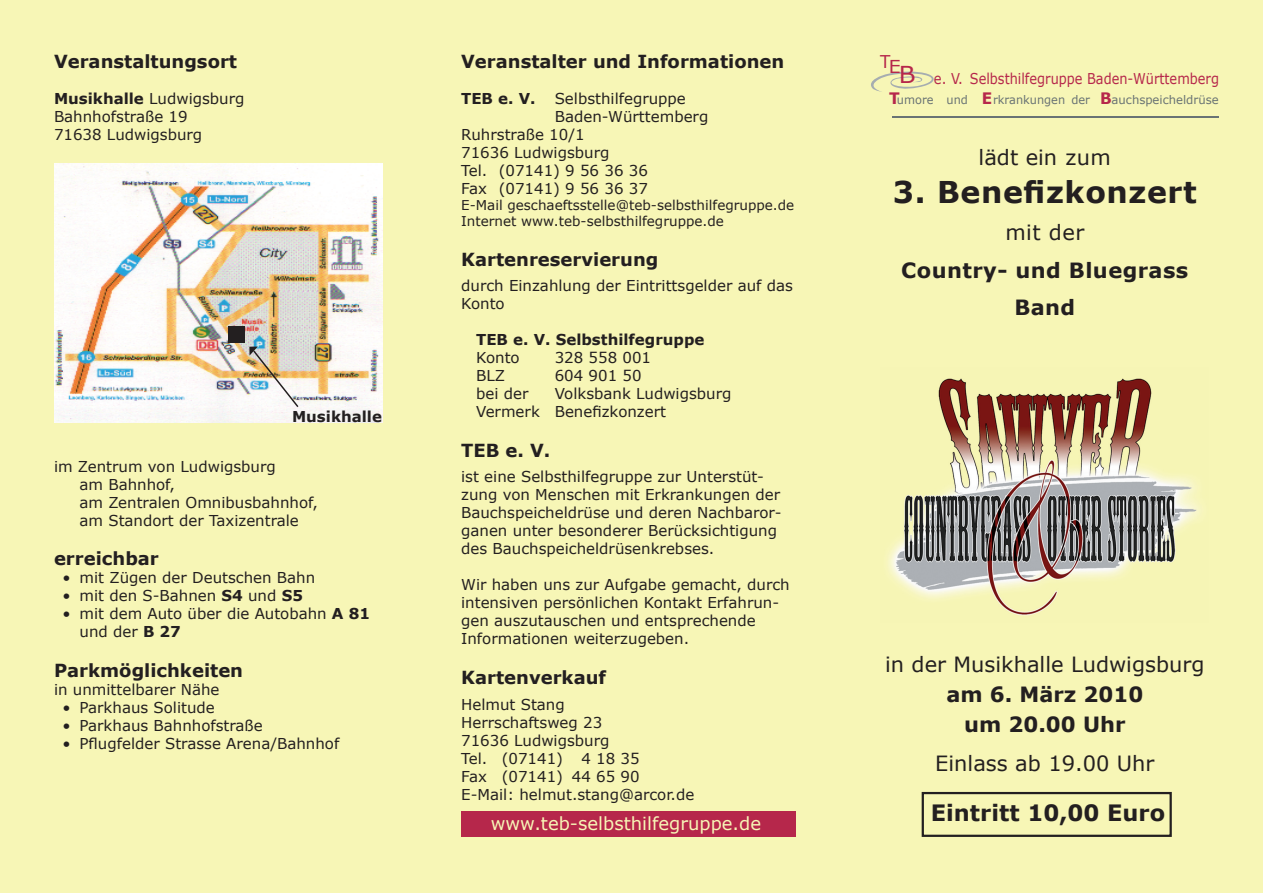
<style>
.page{position:relative;width:1263px;height:893px;background:#f7f6b6}
.page>*{position:absolute;margin:0;border:0;box-sizing:border-box;transform-origin:0 0}
.t1{font:700 30px "Verdana";letter-spacing:.02em;color:#231f20}
.t2{font:700 22.5px "Verdana";color:#231f20}
.t3{font:21px "Verdana";color:#231f20}
.t4{font:700 21px/37.5px "Verdana";letter-spacing:.02em;color:#231f20;text-align:center}
.t5{font:700 21px/30px "Verdana";color:#231f20;text-align:center}
.t6{font:700 18px "Verdana";color:#231f20}
.t7{font:18px "Verdana";color:#f7f6b6}
.t8{font:700 15.75px "Verdana";color:#b6274b;scale:.96 1}
.t9{font:15px/18px "Verdana";color:#231f20}
.t10{font:700 15px "Verdana";color:#231f20}
.t11{font:14.85px "Verdana";color:#b6274b;scale:.88 1}
.t12{font:13.5px/16.2px "Verdana";color:#231f20}
.t13{font:11.7px "Verdana";color:#697374;scale:.96 1}
.t14{font:11.7px "Verdana";color:#697374}
.s1{font-weight:700}
.s2{font-size:23.25px}
.s3{font-weight:700;font-size:15.75px;color:#b6274b}
</style>
<div class="page">
<div style="left:922px;top:792px;width:250px;height:45px;border:2px solid #231f20"></div>
<div style="left:461px;top:811px;width:335px;height:26px;background:#b6274b"></div>
<img style="left:54px;top:164px;width:328px;height:259px">
<div style="left:228px;top:326px;width:16px;height:16px;background:#231f20"></div>
<img style="left:249px;top:347px;width:51px;height:62px">
<img style="left:887px;top:378px;width:314px;height:238px">
<svg style="left:871px;top:72px;width:63px;height:20px"></svg>
<hr style="left:893px;top:116px;width:326px;height:2px;background:#697374">
<p class="t6" style="left:54px;top:50px;width:185px">Veranstaltungsort</p>
<p class="t9" style="left:54px;top:89px;width:192px"><span class="s1">Musikhalle</span> Ludwigsburg<br>Bahnhofstraße 19<br>71638 Ludwigsburg</p>
<p class="t10" style="left:292px;top:407px;width:91px">Musikhalle</p>
<p class="t9" style="left:80px;top:457px;width:240px;text-indent:-26px">im Zentrum von Ludwigsburg<br>am Bahnhof,<br>am Zentralen Omnibusbahnhof, am Standort der Taxizentrale</p>
<p class="t6" style="left:54px;top:547px;width:106px">erreichbar</p>
<p class="t9" style="left:63px;top:568px;width:254px">• mit Zügen der Deutschen Bahn</p>
<p class="t9" style="left:63px;top:586px;width:242px">• mit den S-Bahnen <span class="s1">S4</span> und <span class="s1">S5</span></p>
<p class="t9" style="left:80px;top:604px;width:292px;text-indent:-17px">• mit dem Auto über die Autobahn <span class="s1">A 81 </span>und der <span class="s1">B 27</span></p>
<p class="t6" style="left:54px;top:659px;width:191px">Parkmöglichkeiten</p>
<p class="t9" style="left:54px;top:680px;width:167px">in unmittelbarer Nähe</p>
<p class="t9" style="left:63px;top:698px;width:154px">• Parkhaus Solitude</p>
<p class="t9" style="left:63px;top:716px;width:202px">• Parkhaus Bahnhofstraße</p>
<p class="t9" style="left:63px;top:734px;width:278px">• Pflugfelder Strasse Arena/Bahnhof</p>
<p class="t6" style="left:461px;top:50px;width:325px">Veranstalter und Informationen</p>
<p class="t10" style="left:461px;top:89px;width:76px">TEB e. V.</p>
<p class="t9" style="left:555px;top:89px;width:133px">Selbsthilfegruppe</p>
<p class="t9" style="left:555px;top:107px;width:155px">Baden-Württemberg</p>
<p class="t9" style="left:461px;top:125px;width:125px">Ruhrstraße 10/1</p>
<p class="t9" style="left:461px;top:143px;width:150px">71636 Ludwigsburg</p>
<p class="t9" style="left:461px;top:161px;width:188px">Tel. (07141) 9 56 36 36</p>
<p class="t9" style="left:461px;top:179px;width:188px">Fax (07141) 9 56 36 37</p>
<p class="t12" style="left:461px;top:197px;width:335px">E-Mail geschaeftsstelle@teb-selbsthilfegruppe.de<br>Internet www.teb-selbsthilfegruppe.de</p>
<p class="t6" style="left:461px;top:248px;width:199px">Kartenreservierung</p>
<p class="t9" style="left:461px;top:276px;width:333px">durch Einzahlung der Eintrittsgelder auf das<br>Konto</p>
<p class="t10" style="left:476px;top:330px;width:230px">TEB e. V. Selbsthilfegruppe</p>
<p class="t9" style="left:476px;top:348px;width:45px">Konto</p>
<p class="t9" style="left:555px;top:348px;width:98px">328 558 001</p>
<p class="t9" style="left:476px;top:366px;width:30px">BLZ</p>
<p class="t9" style="left:555px;top:366px;width:88px">604 901 50</p>
<p class="t9" style="left:476px;top:384px;width:54px">bei der</p>
<p class="t9" style="left:476px;top:384px;width:257px;text-indent:79px">Volksbank Ludwigsburg<br>Vermerk Benefizkonzert</p>
<p class="t6" style="left:461px;top:439px;width:91px">TEB e. V.</p>
<p class="t9" style="left:461px;top:467px;width:322px">ist eine Selbsthilfegruppe zur Unterstüt&shy;zung von Menschen mit Erkrankungen der Bauchspeicheldrüse und deren Nachbaror&shy;ganen unter besonderer Berücksichtigung des Bauchspeicheldrüsenkrebses.</p>
<p class="t9" style="left:461px;top:575px;width:330px">Wir haben uns zur Aufgabe gemacht, durch intensiven persönlichen Kontakt Erfahrun&shy;gen auszutauschen und entsprechende Informationen weiterzugeben.</p>
<p class="t6" style="left:461px;top:666px;width:146px">Kartenverkauf</p>
<p class="t9" style="left:461px;top:695px;width:235px">Helmut Stang<br>Herrschaftsweg 23<br>71636 Ludwigsburg<br>Tel. (07141) 4 18 35<br>Fax (07141) 44 65 90<br>E-Mail: helmut.stang@arcor.de</p>
<p class="t7" style="left:491px;top:812px;width:272px">www.teb-selbsthilfegruppe.de</p>
<p class="t11" style="left:880px;top:69px;width:387px"><sup>T</sup><sup>E</sup><span class="s2">B</span> e. V. Selbsthilfegruppe Baden-Württemberg</p>
<p class="t13" style="left:889px;top:92px;width:211px"><span class="s3">T</span>umore und <span class="s3">E</span> rkrankungen der</p>
<p class="t14" style="left:1111px;top:93px;width:109px">auchspeicheldrüse</p>
<p class="t8" style="left:1100px;top:88px;width:14px">B</p>
<h3 class="t3" style="left:978px;top:144px;width:134px">lädt ein zum</h3>
<h1 class="t1" style="left:893px;top:173px;width:305px">3. Benefizkonzert</h1>
<h3 class="t3" style="left:1005px;top:219px;width:80px">mit der</h3>
<h3 class="t4" style="left:901px;top:251px;width:289px">Country- und Bluegrass<br>Band</h3>
<h3 class="t3" style="left:885px;top:651px;width:321px">in der Musikhalle Ludwigsburg</h3>
<h3 class="t5" style="left:946px;top:679px;width:198px">am 6. März 2010 um 20.00 Uhr</h3>
<h3 class="t3" style="left:935px;top:750px;width:221px">Einlass ab 19.00 Uhr</h3>
<h2 class="t2" style="left:931px;top:798px;width:236px">Eintritt 10,00 Euro</h2>
</div>
